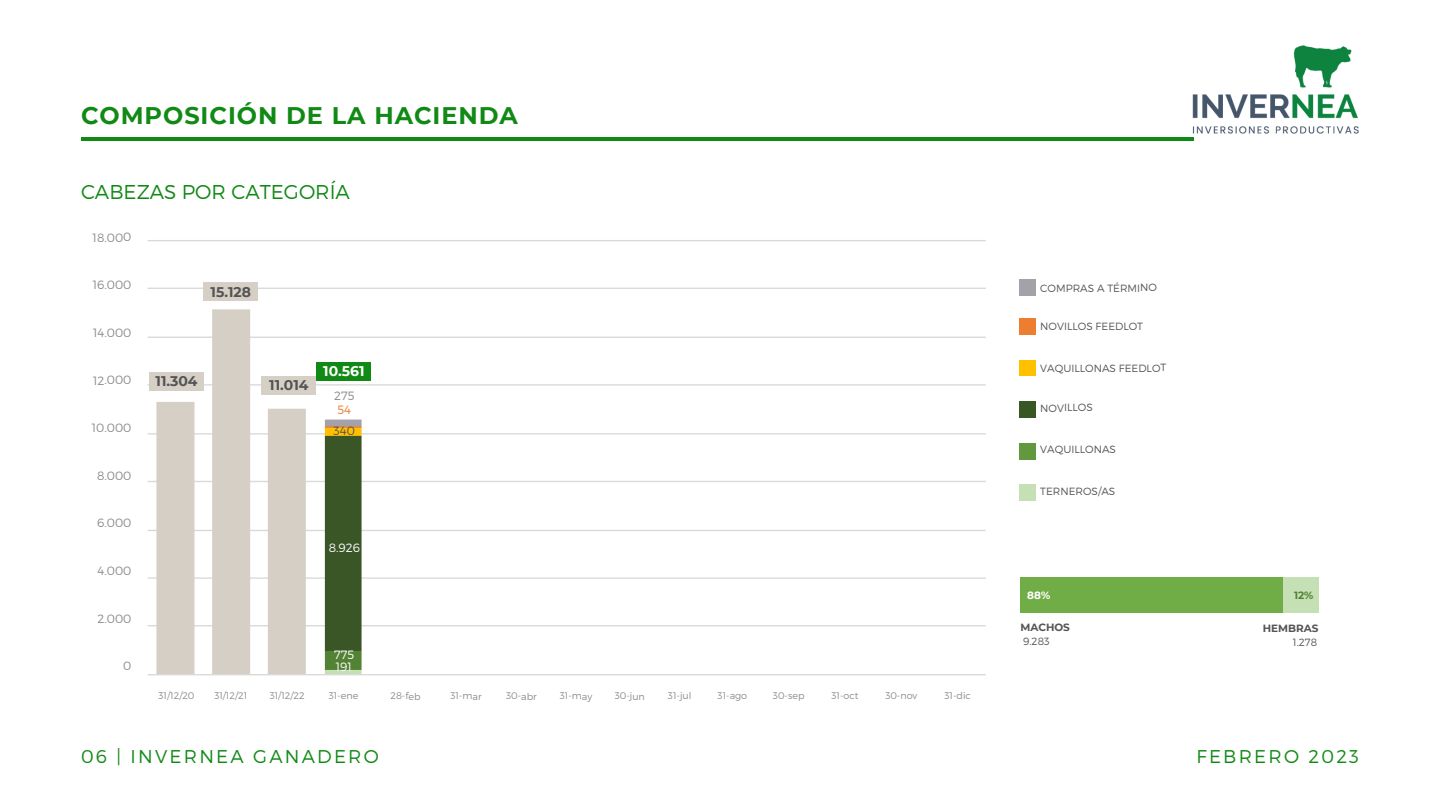
<style>
.page{position:relative;width:1440px;height:810px;background:#fff}
.page>*{position:absolute;margin:0;border:0;box-sizing:border-box;transform-origin:0 0}
.t1{font:700 24px "Montserrat";letter-spacing:.04em;color:#118915}
.t2{font:300 20px "Montserrat";color:#118915}
.t3{font:300 18.5px "Montserrat";letter-spacing:.12em;color:#118915}
.t4{font:700 14px "Montserrat";color:#545454}
.t5{font:700 14px "Montserrat";color:#fff}
.t6{font:300 12px "Montserrat";letter-spacing:-.005em;color:#8d8b8b}
.t7{font:300 12px "Montserrat";color:#fff}
.t8{font:300 12px "Montserrat";color:#545454}
.t9{font:300 12px "Montserrat";color:#ed7d31}
.t10{font:300 10.5px "Montserrat";letter-spacing:-.005em;color:#545454}
.t11{font:700 10.4px "Montserrat";letter-spacing:-.005em;color:#545454}
.t12{font:300 10.4px "Montserrat";letter-spacing:-.005em;color:#545454}
.t13{font:700 10.4px "Montserrat";color:#fff}
.t14{font:700 10.4px "Montserrat";color:#548235}
.t15{font:300 9.6px "Montserrat";letter-spacing:-.01em;color:#8d8b8b}
</style>
<div class="page">
<div style="left:1019px;top:360px;width:16px;height:16px;background:#ffc000"></div>
<div style="left:1019px;top:485px;width:16px;height:16px;background:#c5e0b4"></div>
<div style="left:1019px;top:401px;width:16px;height:17px;background:#385723"></div>
<div style="left:1019px;top:318px;width:16px;height:16px;background:#ed7d31"></div>
<div style="left:1019px;top:443px;width:16px;height:16px;background:#62993e"></div>
<hr style="left:81px;top:137px;width:1112px;height:4px;background:#118915">
<div style="left:1020px;top:578px;width:298px;height:35px;background:#c5e0b4"></div>
<div style="left:1020px;top:578px;width:263px;height:35px;background:#70ad47"></div>
<div style="left:1019px;top:280px;width:16px;height:16px;background:#a5a1a8"></div>
<img style="left:1192px;top:45px;width:167px;height:96px">
<img style="left:147px;top:240px;width:839px;height:436px">
<div style="left:316px;top:362px;width:55px;height:19px;background:#118915"></div>
<div style="left:203px;top:282px;width:55px;height:19px;background:#d5cfc6"></div>
<div style="left:149px;top:372px;width:55px;height:19px;background:#d5cfc6"></div>
<div style="left:261px;top:376px;width:55px;height:19px;background:#d5cfc6"></div>
<h1 class="t1" style="left:81px;top:100px;width:439px">COMPOSICIÓN DE LA HACIENDA</h1>
<h2 class="t2" style="left:81px;top:179px;width:270px">CABEZAS POR CATEGORÍA</h2>
<p class="t6" style="left:93px;top:229px;width:40px">18.000</p>
<p class="t6" style="left:93px;top:277px;width:40px">16.000</p>
<p class="t6" style="left:93px;top:325px;width:40px">14.000</p>
<p class="t6" style="left:93px;top:372px;width:40px">12.000</p>
<p class="t6" style="left:92px;top:420px;width:41px">10.000</p>
<p class="t6" style="left:97px;top:468px;width:36px">8.000</p>
<p class="t6" style="left:97px;top:515px;width:36px">6.000</p>
<p class="t6" style="left:98px;top:563px;width:35px">4.000</p>
<p class="t6" style="left:98px;top:611px;width:36px">2.000</p>
<p class="t6" style="left:123px;top:658px;width:10px">0</p>
<h3 class="t4" style="left:211px;top:283px;width:42px">15.128</h3>
<h3 class="t4" style="left:156px;top:372px;width:44px">11.304</h3>
<h3 class="t4" style="left:269px;top:377px;width:41px">11.014</h3>
<p class="t10" style="left:1040px;top:281px;width:118px">COMPRAS A TÉRMINO</p>
<p class="t10" style="left:1040px;top:320px;width:104px">NOVILLOS FEEDLOT</p>
<p class="t10" style="left:1040px;top:361px;width:128px">VAQUILLONAS FEEDLOT</p>
<h3 class="t5" style="left:323px;top:362px;width:43px">10.561</h3>
<p class="t9" style="left:337px;top:402px;width:15px">54</p>
<p class="t10" style="left:1040px;top:401px;width:54px">NOVILLOS</p>
<p class="t6" style="left:334px;top:388px;width:22px">275</p>
<p class="t8" style="left:334px;top:423px;width:23px">340</p>
<p class="t10" style="left:1040px;top:443px;width:77px">VAQUILLONAS</p>
<p class="t10" style="left:1040px;top:484px;width:76px">TERNEROS/AS</p>
<p class="t7" style="left:329px;top:540px;width:33px">8.926</p>
<p class="t7" style="left:334px;top:647px;width:22px">775</p>
<p class="t7" style="left:336px;top:659px;width:18px">191</p>
<p class="t13" style="left:1027px;top:589px;width:24px">88%</p>
<p class="t14" style="left:1294px;top:589px;width:21px">12%</p>
<p class="t12" style="left:1023px;top:634px;width:28px">9.283</p>
<p class="t12" style="left:1293px;top:635px;width:26px">1.278</p>
<p class="t11" style="left:1020px;top:621px;width:51px">MACHOS</p>
<p class="t11" style="left:1263px;top:622px;width:57px">HEMBRAS</p>
<p class="t15" style="left:270px;top:689px;width:36px">31/12/22</p>
<p class="t15" style="left:159px;top:690px;width:37px">31/12/20</p>
<p class="t15" style="left:214px;top:690px;width:34px">31/12/21</p>
<p class="t15" style="left:329px;top:690px;width:31px">31-ene</p>
<p class="t15" style="left:560px;top:690px;width:34px">31-may</p>
<p class="t15" style="left:615px;top:690px;width:32px">30-jun</p>
<p class="t15" style="left:718px;top:690px;width:31px">31-ago</p>
<p class="t15" style="left:773px;top:690px;width:33px">30-sep</p>
<p class="t15" style="left:832px;top:690px;width:29px">31-oct</p>
<p class="t15" style="left:885px;top:690px;width:34px">30-nov</p>
<p class="t15" style="left:944px;top:690px;width:28px">31-dic</p>
<p class="t15" style="left:390px;top:690px;width:32px">28-feb</p>
<p class="t15" style="left:450px;top:690px;width:33px">31-mar</p>
<p class="t15" style="left:506px;top:690px;width:32px">30-abr</p>
<p class="t15" style="left:668px;top:690px;width:25px">31-jul</p>
<h3 class="t3" style="left:81px;top:744px;width:299px">06 | INVERNEA GANADERO</h3>
<h3 class="t3" style="left:1196px;top:744px;width:164px">FEBRERO 2023</h3>
</div>
